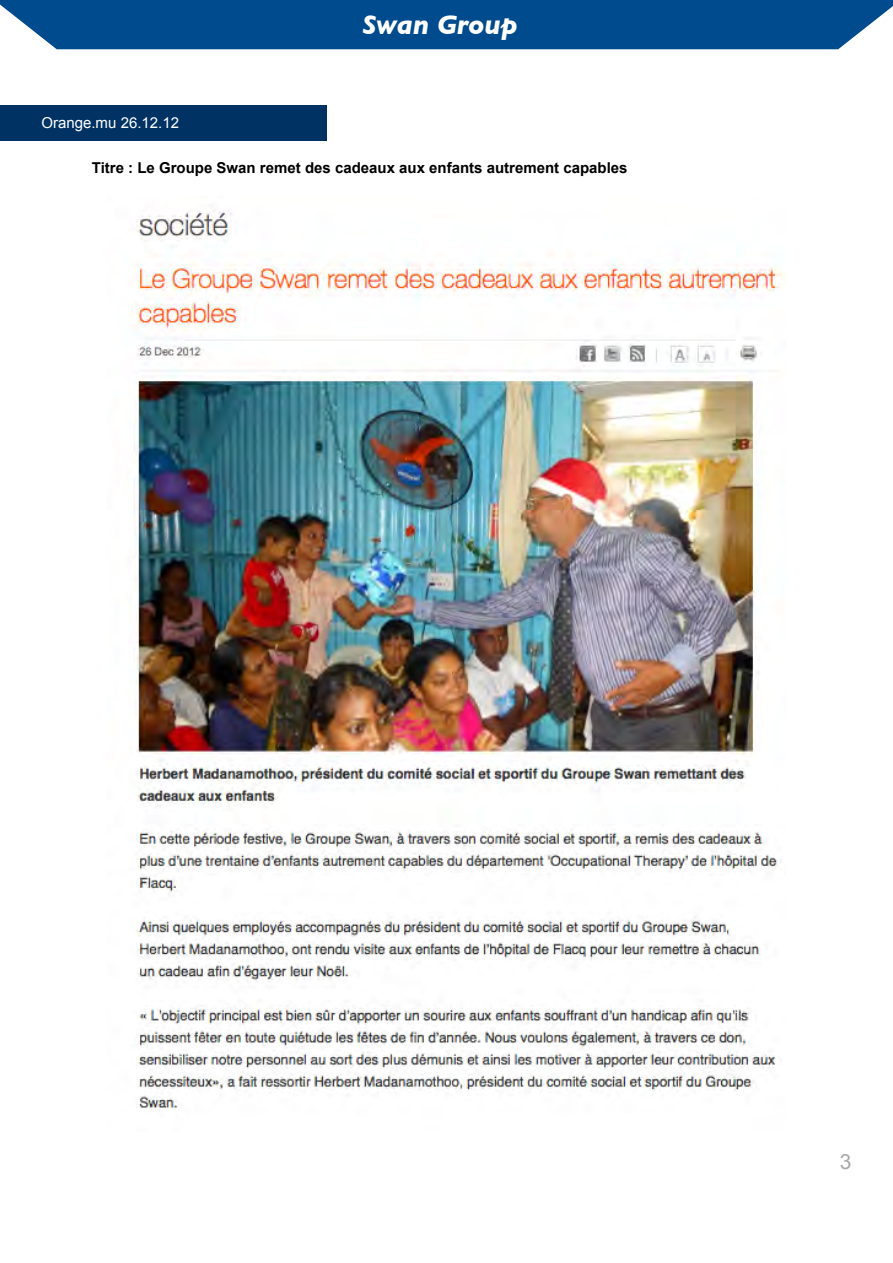
<style>
.page{position:relative;width:893px;height:1263px;background:#fff}
.page>*{position:absolute;margin:0;border:0;box-sizing:border-box;transform-origin:0 0}
.t1{font:italic 700 27px "Gill Sans";color:#fff}
.t2{font:21px "Arial";color:#a7a9ac}
.t3{font:700 15px "Arial";color:#000}
.t4{font:15px "Arial";color:#fff}
</style>
<div class="page">
<div style="left:0;top:105px;width:326px;height:35px;background:#003363"></div>
<div style="left:0;top:0;width:893px;height:49px;background:#004b8d"></div>
<img style="left:131px;top:210px;width:654px;height:900px">
<h1 class="t1" style="left:362px;top:9px;width:157px">Swan Group</h1>
<p class="t4" style="left:41px;top:113px;width:139px">Orange.mu 26.12.12</p>
<p class="t3" style="left:92px;top:158px;width:537px">Titre : Le Groupe Swan remet des cadeaux aux enfants autrement capables</p>
<h2 class="t2" style="left:840px;top:1148px;width:13px">3</h2>
</div>
